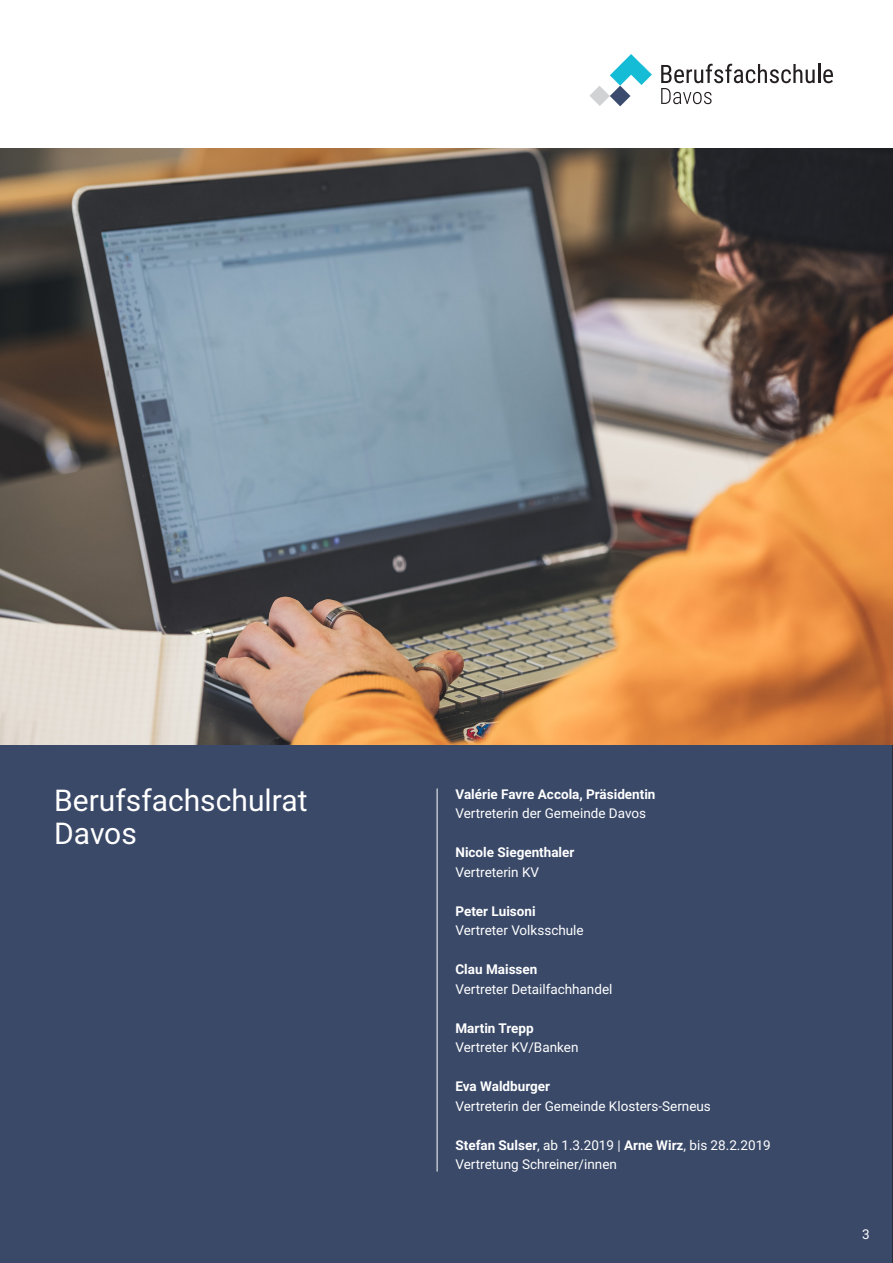
<style>
.page{position:relative;width:893px;height:1263px;background:#fff}
.page>*{position:absolute;margin:0;border:0;box-sizing:border-box;transform-origin:0 0}
.Titel_2{font:30px "Roboto";color:#fff}
.t1{font:13.5px "Roboto";color:#fff}
.t2{font:700 13.5px "Roboto";color:#fff}
.s1{font-weight:700}
</style>
<div class="page">
<svg style="left:589px;top:54px;width:63px;height:52px"></svg>
<svg style="left:661px;top:64px;width:172px;height:40px"></svg>
<div style="left:0;top:744px;width:893px;height:519px;background:#3a4968"></div>
<img style="left:0;top:149px;width:893px;height:595px">
<hr style="left:437px;top:788px;width:1px;height:383px;background:#fff">
<p class="Titel_2" style="left:54px;top:779px;width:255px">Berufsfachschulrat</p>
<p class="Titel_2" style="left:54px;top:812px;width:84px">Davos</p>
<p class="t2" style="left:455px;top:784px;width:202px">Valérie Favre Accola, Präsidentin</p>
<p class="t1" style="left:455px;top:804px;width:192px">Vertreterin der Gemeinde Davos</p>
<p class="t2" style="left:455px;top:843px;width:120px">Nicole Siegenthaler</p>
<p class="t1" style="left:455px;top:862px;width:85px">Vertreterin KV</p>
<p class="t2" style="left:455px;top:901px;width:82px">Peter Luisoni</p>
<p class="t1" style="left:455px;top:921px;width:130px">Vertreter Volksschule</p>
<p class="t2" style="left:455px;top:960px;width:83px">Clau Maissen</p>
<p class="t1" style="left:455px;top:979px;width:158px">Vertreter Detailfachhandel</p>
<p class="t2" style="left:455px;top:1018px;width:80px">Martin Trepp</p>
<p class="t1" style="left:455px;top:1038px;width:124px">Vertreter KV/Banken</p>
<p class="t2" style="left:455px;top:1077px;width:96px">Eva Waldburger</p>
<p class="t1" style="left:455px;top:1096px;width:257px">Vertreterin der Gemeinde Klosters-Serneus</p>
<p class="t1" style="left:455px;top:1135px;width:317px"><span class="s1">Stefan Sulser</span>, ab 1.3.2019 | <span class="s1">Arne Wirz</span>, bis 28.2.2019</p>
<p class="t1" style="left:455px;top:1155px;width:163px">Vertretung Schreiner/innen</p>
<p class="t1" style="left:862px;top:1224px;width:9px">3</p>
</div>
